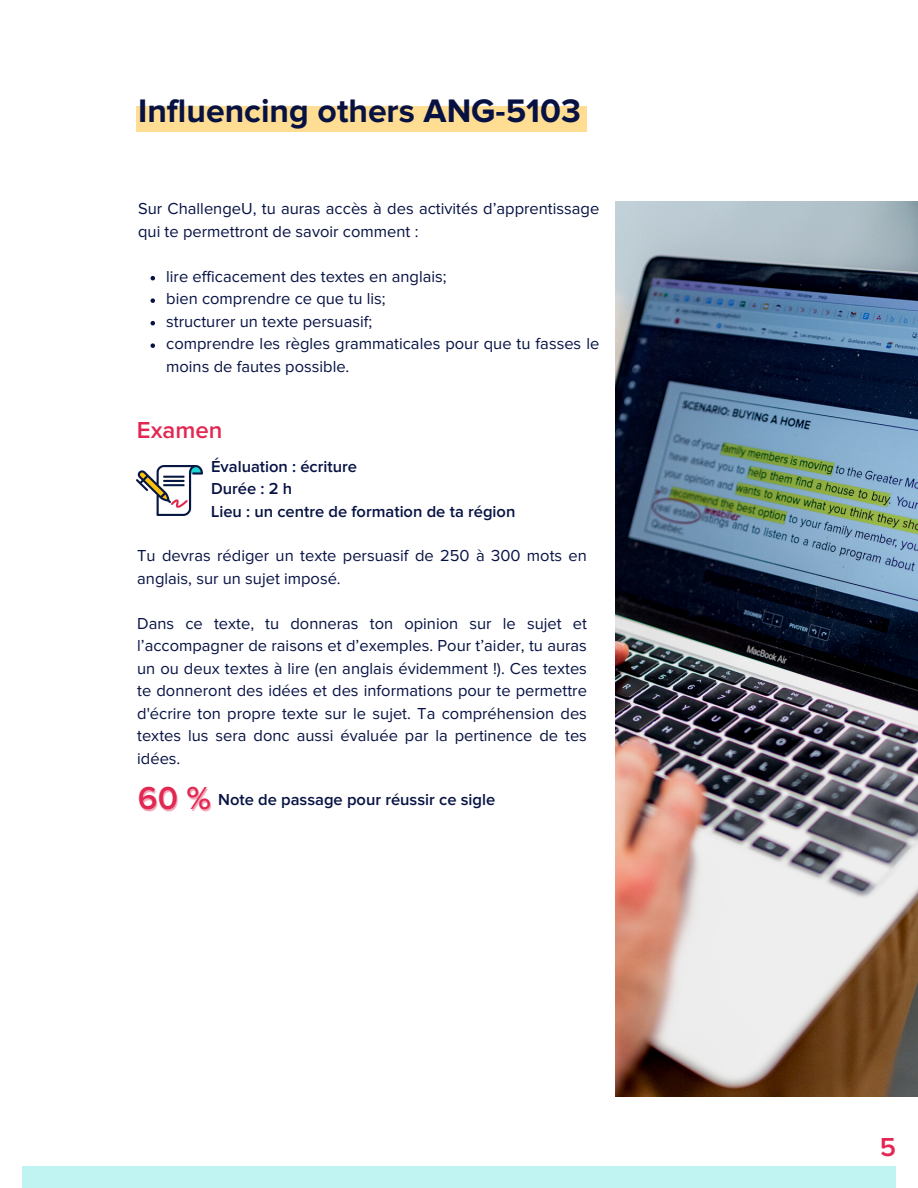
<style>
.page{position:relative;width:918px;height:1188px;background:#fff}
.page>*{position:absolute;margin:0;border:0;box-sizing:border-box;transform-origin:0 0}
.t1{font:700 33.75px "Proxima Nova";color:#071243}
.t2{font:600 27px "Proxima Nova";color:#e22752}
.t3{font:600 24px "Proxima Nova";color:#e22752}
.t4{font:16.5px/22.5px "Proxima Nova";color:#071243}
.t5{font:600 16.5px/22.5px "Proxima Nova";color:#071243}
.s1{font-size:33px;color:rgb(226 39 82/.4)}
</style>
<div class="page">
<div style="left:22px;top:1166px;width:874px;height:22px;background:#bff4f2"></div>
<div style="left:137px;top:107px;width:450px;height:25px;background:#ffde94"></div>
<svg style="left:151px;top:276px;width:4px;height:4px"></svg>
<svg style="left:151px;top:298px;width:4px;height:5px"></svg>
<svg style="left:151px;top:321px;width:4px;height:4px"></svg>
<svg style="left:151px;top:343px;width:4px;height:5px"></svg>
<img style="left:137px;top:465px;width:65px;height:51px">
<img style="left:616px;top:201px;width:302px;height:896px">
<h3 class="t1" style="left:138px;top:95px;width:444px">Influencing others ANG-5103</h3>
<h1 class="t4" style="left:138px;top:198px;width:463px">Sur ChallengeU, tu auras accès à des activités d’apprentissage qui te permettront de savoir comment :</h1>
<p class="t4" style="left:166px;top:266px;width:282px">lire efficacement des textes en anglais;</p>
<p class="t4" style="left:166px;top:288px;width:221px">bien comprendre ce que tu lis;</p>
<p class="t4" style="left:166px;top:311px;width:208px">structurer un texte persuasif;</p>
<p class="t4" style="left:166px;top:333px;width:435px">comprendre les règles grammaticales pour que tu fasses le moins de fautes possible.</p>
<p class="t3" style="left:137px;top:419px;width:87px">Examen</p>
<h3 class="t5" style="left:211px;top:455px;width:306px">Évaluation : écriture<br>Durée : 2 h<br>Lieu : un centre de formation de ta région</h3>
<h2 class="t4" style="left:137px;top:545px;width:451px">Tu devras rédiger un texte persuasif de 250 à 300 mots en anglais, sur un sujet imposé.</h2>
<p class="t4" style="left:137px;top:613px;width:451px;text-align:justify">Dans ce texte, tu donneras ton opinion sur le sujet et l’accompagner de raisons et d’exemples. Pour t’aider, tu auras un ou deux textes à lire (en anglais évidemment !). Ces textes te donneront des idées et des informations pour te permettre d'écrire ton propre texte sur le sujet. Ta compréhension des textes lus sera donc aussi évaluée par la pertinence de tes idées.</p>
<h1 class="t5" style="left:139px;top:789px;width:358px"><span class="s1">60 %</span> Note de passage pour réussir ce sigle</h1>
<p class="t2" style="left:880px;top:1135px;width:18px">5</p>
</div>
